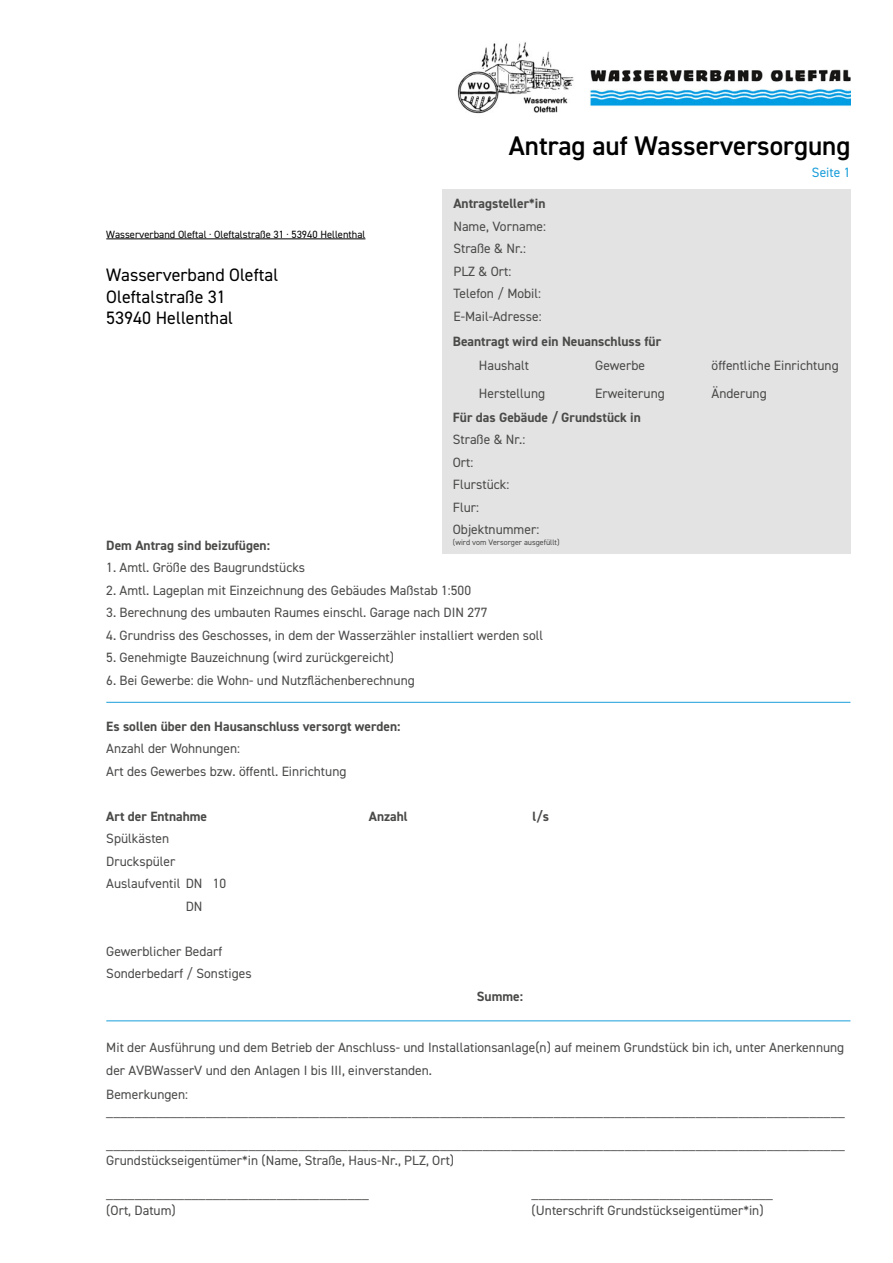
<style>
.page{position:relative;width:893px;height:1263px;background:#fff}
.page>*{position:absolute;margin:0;border:0;box-sizing:border-box;transform-origin:0 0}
.t1{font:600 27px "DIN2014";color:#000}
.t2{font:18px/21.6px "DIN2014";color:#000}
.t3{font:13.5px/22.5px "DIN2014";color:#4a4a49}
.t4{font:700 13.5px "DIN2014";color:#4a4a49}
.t5{font:13.5px "DIN2014";color:#1a9eda}
.t6{font:10.5px "DIN2014";color:#000}
.t7{font:7.95px "DIN2014";color:#4a4a49}
</style>
<div class="page">
<div style="left:442px;top:189px;width:408px;height:364px;background:#e3e3e3"></div>
<img style="left:457px;top:42px;width:393px;height:72px">
<hr style="left:106px;top:239px;width:259px;height:1px;background:#000">
<hr style="left:106px;top:702px;width:744px;height:1px;background:#1a9eda">
<hr style="left:106px;top:1020px;width:744px;height:1px;background:#1a9eda">
<p class="t6" style="left:106px;top:228px;width:261px">Wasserverband Oleftal · Oleftalstraße 31 · 53940 Hellenthal</p>
<h2 class="t2" style="left:106px;top:264px;width:173px">Wasserverband Oleftal<br>Oleftalstraße 31<br>53940 Hellenthal</h2>
<h1 class="t1" style="left:509px;top:128px;width:343px">Antrag auf Wasserversorgung</h1>
<p class="t5" style="left:812px;top:164px;width:40px">Seite 1</p>
<p class="t4" style="left:453px;top:195px;width:94px">Antragsteller*in</p>
<p class="t3" style="left:453px;top:215px;width:94px">Name, Vorname:<br>Straße &amp; Nr.:<br>PLZ &amp; Ort:<br>Telefon / Mobil:<br>E-Mail-Adresse:</p>
<p class="t4" style="left:453px;top:333px;width:210px">Beantragt wird ein Neuanschluss für</p>
<p class="t3" style="left:479px;top:352px;width:68px;line-height:27.8px">Haushalt<br>Herstellung</p>
<p class="t3" style="left:595px;top:354px;width:51px">Gewerbe</p>
<p class="t3" style="left:712px;top:354px;width:129px">öffentliche Einrichtung</p>
<p class="t3" style="left:595px;top:382px;width:71px">Erweiterung</p>
<p class="t3" style="left:712px;top:382px;width:57px">Änderung</p>
<p class="t4" style="left:453px;top:408px;width:190px">Für das Gebäude / Grundstück in</p>
<p class="t3" style="left:453px;top:428px;width:88px">Straße &amp; Nr.:<br>Ort:<br>Flurstück:<br>Flur:<br>Objektnummer:</p>
<p class="t7" style="left:453px;top:537px;width:108px">(wird vom Versorger ausgefüllt)</p>
<p class="t4" style="left:106px;top:536px;width:165px">Dem Antrag sind beizufügen:</p>
<p class="t3" style="left:106px;top:556px;width:200px">1. Amtl. Größe des Baugrundstücks</p>
<p class="t3" style="left:106px;top:578px;width:366px">2. Amtl. Lageplan mit Einzeichnung des Gebäudes Maßstab 1:500</p>
<p class="t3" style="left:106px;top:601px;width:383px">3. Berechnung des umbauten Raumes einschl. Garage nach DIN 277</p>
<p class="t3" style="left:106px;top:623px;width:438px">4. Grundriss des Geschosses, in dem der Wasserzähler installiert werden soll</p>
<p class="t3" style="left:106px;top:646px;width:289px">5. Genehmigte Bauzeichnung (wird zurückgereicht)</p>
<p class="t3" style="left:106px;top:668px;width:310px">6. Bei Gewerbe: die Wohn- und Nutzflächenberechnung</p>
<p class="t4" style="left:106px;top:717px;width:296px">Es sollen über den Hausanschluss versorgt werden:</p>
<p class="t3" style="left:106px;top:737px;width:242px">Anzahl der Wohnungen:<br>Art des Gewerbes bzw. öffentl. Einrichtung</p>
<p class="t4" style="left:106px;top:807px;width:102px">Art der Entnahme</p>
<p class="t4" style="left:369px;top:807px;width:40px">Anzahl</p>
<p class="t4" style="left:532px;top:807px;width:18px">l/s</p>
<p class="t3" style="left:106px;top:827px;width:64px">Spülkästen</p>
<p class="t3" style="left:106px;top:849px;width:71px">Druckspüler</p>
<p class="t3" style="left:106px;top:872px;width:122px">Auslaufventil DN 10</p>
<p class="t3" style="left:186px;top:894px;width:18px">DN</p>
<p class="t3" style="left:106px;top:939px;width:147px">Gewerblicher Bedarf<br>Sonderbedarf / Sonstiges</p>
<p class="t4" style="left:477px;top:987px;width:48px">Summe:</p>
<p class="t3" style="left:106px;top:1036px;width:739px">Mit der Ausführung und dem Betrieb der Anschluss- und Installationsanlage(n) auf meinem Grundstück bin ich, unter Anerkennung der AVBWasserV und den Anlagen I bis III, einverstanden.</p>
<p class="t3" style="left:106px;top:1086px;width:740px;line-height:16.5px">Bemerkungen: ________________________________________________________________________________________________________</p>
<p class="t3" style="left:106px;top:1135px;width:740px;line-height:16.5px">________________________________________________________________________________________________________<br>Grundstückseigentümer*in (Name, Straße, Haus-Nr., PLZ, Ort)</p>
<p class="t3" style="left:106px;top:1182px;width:264px">_____________________________________</p>
<p class="t3" style="left:532px;top:1182px;width:243px">__________________________________</p>
<p class="t3" style="left:106px;top:1198px;width:71px">(Ort, Datum)</p>
<p class="t3" style="left:532px;top:1198px;width:234px">(Unterschrift Grundstückseigentümer*in)</p>
</div>
